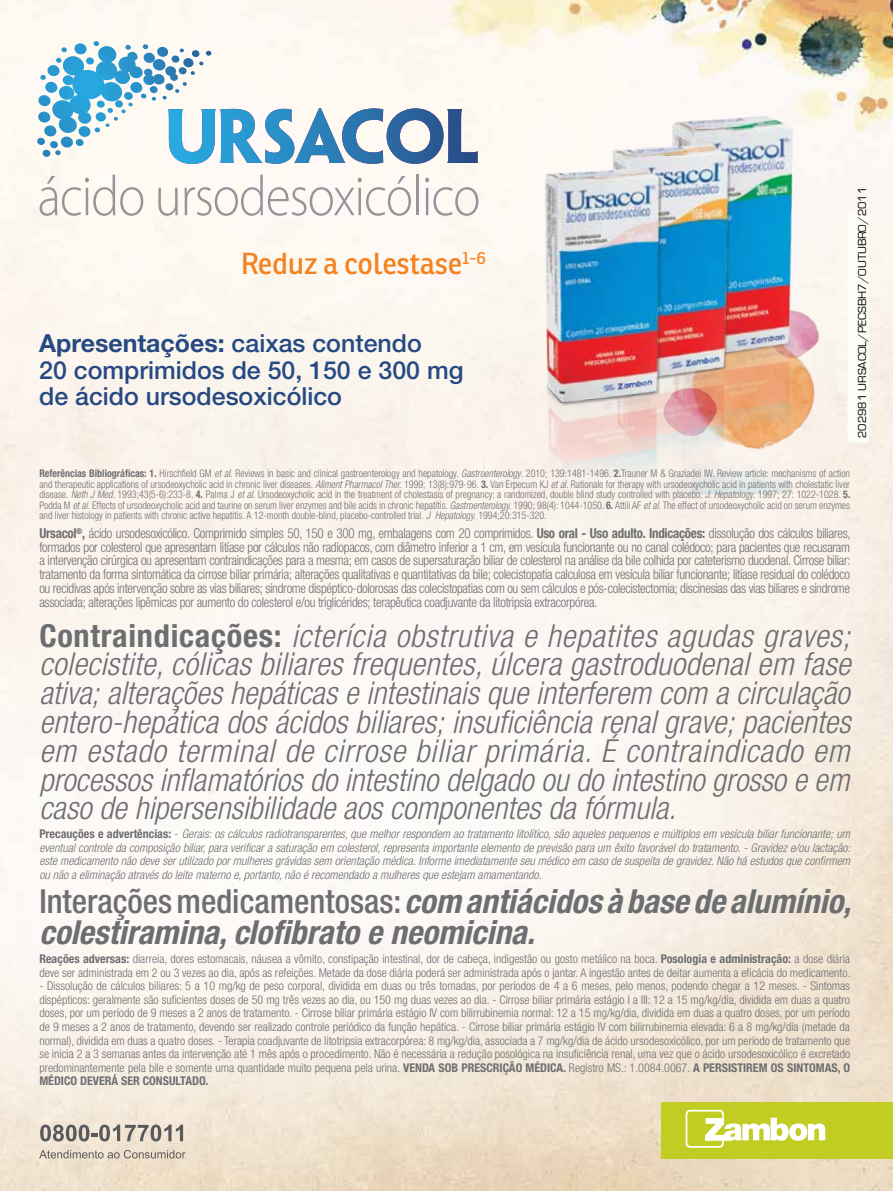
<style>
.page{position:relative;width:893px;height:1191px;background:#fff}
.page>*{position:absolute;margin:0;border:0;box-sizing:border-box;transform-origin:0 0}
.t1{font:italic 700 condensed 33.15px/31.7px "Helvetica Neue LT Std";color:#6d6e71}
.t2{font:italic 300 condensed 31.65px/28.8px "Helvetica Neue LT Std";color:#6d6e71;text-align:justify}
.t3{font:29.55px "Ronnia";letter-spacing:-.005em;color:#f58220}
.t4{font:500 24.9px/26.7px "Helvetica Neue LT Std";color:#264984}
.t5{font:300 condensed 13.65px/13.6px "Helvetica Neue LT Std";letter-spacing:-.02em;color:#6d6e71;text-align:justify;scale:.95 1}
.t6{font:300 condensed 12px/13.5px "Helvetica Neue LT Std";color:#6d6e71}
.t7{font:italic 300 condensed 12px/13.5px "Helvetica Neue LT Std";color:#6d6e71;text-align:justify}
.t8{font:12px "Eurostile";color:#000}
.t9{font:300 condensed 10.5px/10.5px "Helvetica Neue LT Std";color:#6d6e71;text-align:justify;scale:.95 1}
.t10{font:10.5px "Eurostile";color:#000}
.s1{font-weight:700}
.s2{font-style:italic}
.s3{font-weight:700;font-style:normal}
.s4{font-style:normal}
.s5{font-weight:500;font-style:normal}
</style>
<div class="page">
<img style="left:0;top:0;width:893px;height:1191px">
<svg style="left:37px;top:41px;width:441px;height:123px"></svg>
<svg style="left:40px;top:175px;width:103px;height:41px"></svg>
<svg style="left:158px;top:188px;width:20px;height:28px"></svg>
<svg style="left:184px;top:175px;width:227px;height:41px"></svg>
<hr style="left:416px;top:175px;width:3px;height:40px;background:#939598">
<svg style="left:425px;top:177px;width:53px;height:39px"></svg>
<img style="left:492px;top:43px;width:400px;height:451px">
<div style="left:661px;top:1101px;width:232px;height:57px;background:#c2cd23"></div>
<svg style="left:686px;top:1109px;width:139px;height:38px"></svg>
<svg style="left:40px;top:1124px;width:143px;height:17px;background:#b1aaa1"></svg>
<svg style="left:39px;top:1150px;width:147px;height:8px"></svg>
<img style="left:838px;top:257px;width:10px;height:134px">
<div style="left:848px;top:211px;width:21px;height:231px;background:#fefcf8"></div>
<h3 class="t3" style="left:241px;top:245px;width:247px">Reduz a colestase<sup>1-6</sup></h3>
<h3 class="t4" style="left:39px;top:329px;width:426px"><span class="s1">Apresentações:</span> caixas contendo<br>20 comprimidos de 50, 150 e 300 mg de ácido ursodesoxicólico</h3>
<p class="t8" style="left:856px;top:438px;width:253px;rotate:-90deg">202981 Ursacol/PECSBH7/outubro/2011</p>
<p class="t10" style="left:851px;top:427px;width:214px;rotate:-90deg">202979 URSACOL/PECSBH5/AGOSTO/2011</p>
<p class="t9" style="left:39px;top:468px;width:855px"><span class="s1">Referências Bibliográficas: 1.</span> Hirschfield GM <span class="s2">et al.</span> Reviews in basic and clinical gastroenterology and hepatology. <span class="s2">Gastroenterology</span>. 2010; 139:1481-1496. <span class="s1">2.</span>Trauner M &amp; Graziadei IW. Review article: mechanisms of action and therapeutic applications of ursodeoxycholic acid in chronic liver diseases. <span class="s2">Aliment Pharmacol Ther.</span> 1999; 13(8):979-96. <span class="s1">3.</span> Van Erpecum KJ <span class="s2">et al.</span> Rationale for therapy with ursodeoxycholic acid in patients with cholestatic liver disease. <span class="s2">Neth J Med</span>. 1993;43(5-6):233-8. <span class="s1">4.</span> Palma J <span class="s2">et al.</span> Ursodeoxycholic acid in the treatment of cholestasis of pregnancy: a randomized, double blind study controlled with placebo. <span class="s2">J. Hepatology</span>. 1997; 27: 1022-1028. <span class="s1">5.<br></span>Podda M <span class="s2">et al.</span> Effects of ursodeoxycholic acid and taurine on serum liver enzymes and bile acids in chronic hepatitis. <span class="s2">Gastroenterology.</span> 1990; 98(4): 1044-1050. <span class="s1">6.</span> Attili AF <span class="s2">et al.</span> The effect of ursodeoxycholic acid on serum enzymes and liver histology in patients with chronic active hepatitis. A 12-month double-blind, placebo-controlled trial. <span class="s2">J Hepatology.</span> 1994;20:315-320.</p>
<p class="t5" style="left:39px;top:526px;width:855px"><span class="s1">Ursacol</span><sup>®</sup><span class="s1">,</span> ácido ursodesoxicólico. Comprimido simples 50, 150 e 300 mg, embalagens com 20 comprimidos. <span class="s1">Uso oral - Uso adulto. Indicações:</span> dissolução dos cálculos biliares, formados por colesterol que apresentam litíase por cálculos não radiopacos, com diâmetro inferior a 1 cm, em vesícula funcionante ou no canal colédoco; para pacientes que recusaram a intervenção cirúrgica ou apresentam contraindicações para a mesma; em casos de supersaturação biliar de colesterol na análise da bile colhida por cateterismo duodenal. Cirrose biliar: tratamento da forma sintomática da cirrose biliar primária; alterações qualitativas e quantitativas da bile; colecistopatia calculosa em vesícula biliar funcionante; litíase residual do colédoco ou recidivas após intervenção sobre as vias biliares; síndrome dispéptico-dolorosas das colecistopatias com ou sem cálculos e pós-colecistectomia; discinesias das vias biliares e síndrome associada; alterações lipêmicas por aumento do colesterol e/ou triglicérides; terapêutica coadjuvante da litotripsia extracorpórea.</p>
<p class="t2" style="left:39px;top:622px;width:813px"><span class="s3">Contraindicações:</span> icterícia obstrutiva e hepatites agudas graves; colecistite, cólicas biliares frequentes, úlcera gastroduodenal em fase ativa; alterações hepáticas e intestinais que interferem com a circulação entero-hepática dos ácidos biliares; insuficiência renal grave; pacientes em estado terminal de cirrose biliar primária. É contraindicado em processos inflamatórios do intestino delgado ou do intestino grosso e em caso de hipersensibilidade aos componentes da fórmula.</p>
<p class="t7" style="left:39px;top:827px;width:813px"><span class="s3">Precauções e advertências:</span> <span class="s4">-</span> Gerais: os cálculos radiotransparentes, que melhor respondem ao tratamento litolítico, são aqueles pequenos e múltiplos em vesícula biliar funcionante; um eventual controle da composição biliar, para verificar a saturação em colesterol, representa importante elemento de previsão para um êxito favorável do tratamento. - Gravidez e/ou lactação: este medicamento não deve ser utilizado por mulheres grávidas sem orientação médica. Informe imediatamente seu médico em caso de suspeita de gravidez. Não há estudos que confirmem ou não a eliminação através do leite materno e, portanto, não é recomendado a mulheres que estejam amamentando.</p>
<h1 class="t1" style="left:39px;top:885px;width:813px"><span class="s5">Interações medicamentosas:</span> com antiácidos à base de alumínio, colestiramina, clofibrato e neomicina.</h1>
<p class="t6" style="left:39px;top:952px;width:813px"><span class="s1">Reações adversas:</span> diarreia, dores estomacais, náusea a vômito, constipação intestinal, dor de cabeça, indigestão ou gosto metálico na boca. <span class="s1">Posologia e administração:</span> a dose diária deve ser administrada em 2 ou 3 vezes ao dia, após as refeições. Metade da dose diária poderá ser administrada após o jantar. A ingestão antes de deitar aumenta a eficácia do medicamento.</p>
<p class="t6" style="left:39px;top:979px;width:812px;text-align:justify">- Dissolução de cálculos biliares: 5 a 10 mg/kg de peso corporal, dividida em duas ou três tomadas, por períodos de 4 a 6 meses, pelo menos, podendo chegar a 12 meses. - Sintomas dispépticos: geralmente são suficientes doses de 50 mg três vezes ao dia, ou 150 mg duas vezes ao dia. - Cirrose biliar primária estágio I a III: 12 a 15 mg/kg/dia, dividida em duas a quatro doses, por um período de 9 meses a 2 anos de tratamento. - Cirrose biliar primária estágio IV com bilirrubinemia normal: 12 a 15 mg/kg/dia, dividida em duas a quatro doses, por um período de 9 meses a 2 anos de tratamento, devendo ser realizado controle periódico da função hepática. - Cirrose biliar primária estágio IV com bilirrubinemia elevada: 6 a 8 mg/kg/dia (metade da normal), dividida em duas a quatro doses. - Terapia coadjuvante de litotripsia extracorpórea: 8 mg/kg/dia, associada a 7 mg/kg/dia de ácido ursodesoxicólico, por um período de tratamento que se inicia 2 a 3 semanas antes da intervenção até 1 mês após o procedimento. Não é necessária a redução posológica na insuficiência renal, uma vez que o ácido ursodesoxicólico é excretado predominantemente pela bile e somente uma quantidade muito pequena pela urina. <span class="s1">VENDA SOB PRESCRIÇÃO MÉDICA.</span> Registro MS.: 1.0084.0067. <span class="s1">A PERSISTIREM OS SINTOMAS, O MÉDICO DEVERÁ SER CONSULTADO.</span></p>
</div>
